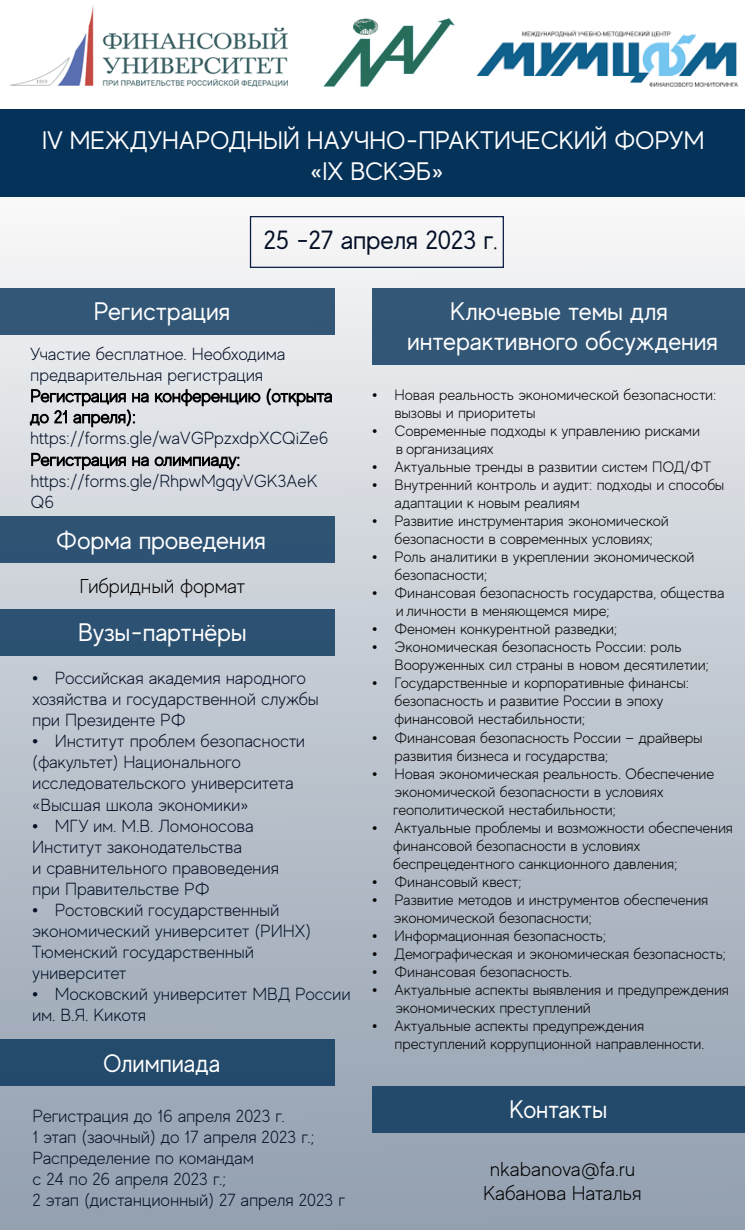
<style>
.page{position:relative;width:745px;height:1230px;background:#fff}
.page>*{position:absolute;margin:0;border:0;box-sizing:border-box;transform-origin:0 0}
.t1{font:26.25px "MADE Evolve Sans";letter-spacing:-.015em;color:#041026}
.t2{font:25.25px/30.4px "MADE Evolve Sans";color:#fff;text-align:center}
.t3{font:25.25px "MADE Evolve Sans";color:#fff;scale:.95 1}
.t4{font:300 20px/24px "MADE Evolve Sans";letter-spacing:-.01em;color:#000;text-align:center}
.t5{font:300 17.5px/21px "MADE Evolve Sans";letter-spacing:-.01em;color:#041026}
.t6{font:300 15px/18px "MADE Evolve Sans";letter-spacing:-.01em;color:#000}
.s1{font-family:"Times New Roman";font-weight:400}
</style>
<div class="page">
<img style="left:476px;top:30px;width:263px;height:57px">
<img style="left:10px;top:5px;width:277px;height:82px">
<img style="left:323px;top:18px;width:132px;height:69px">
<div style="left:0;top:125px;width:744px;height:1104px;background:linear-gradient(to bottom,#fbfbfb,#8f9cad)"></div>
<div style="left:0;top:109px;width:744px;height:87px;background:#053259"></div>
<div style="left:0;top:1039px;width:334px;height:46px;background:#244a6c"></div>
<div style="left:250px;top:216px;width:253px;height:52px;border:1px solid #081a40"></div>
<svg style="left:155px;top:389px;width:105px;height:17px;background:#97999c"></svg>
<svg style="left:267px;top:388px;width:64px;height:18px"></svg>
<svg style="left:30px;top:389px;width:118px;height:38px;background:#a7aaac"></svg>
<svg style="left:31px;top:453px;width:95px;height:16px;background:#909396"></svg>
<svg style="left:132px;top:456px;width:16px;height:10px"></svg>
<svg style="left:155px;top:456px;width:84px;height:13px"></svg>
<div style="left:0;top:288px;width:334px;height:46px;background:#335777"></div>
<div style="left:0;top:516px;width:334px;height:47px;background:#2e5373"></div>
<div style="left:0;top:609px;width:334px;height:46px;background:#2c5172"></div>
<div style="left:371px;top:1085px;width:373px;height:46px;background:#23496b"></div>
<div style="left:371px;top:288px;width:373px;height:76px;background:#325776"></div>
<h2 class="t2" style="left:42px;top:124px;width:663px">IV МЕЖДУНАРОДНЫЙ НАУЧНО-ПРАКТИЧЕСКИЙ ФОРУМ «IX ВСКЭБ»</h2>
<h1 class="t1" style="left:263px;top:223px;width:235px">25 -27 апреля 2023 г.</h1>
<h2 class="t2" style="left:94px;top:295px;width:138px">Регистрация</h2>
<p class="t5" style="left:30px;top:343px;width:304px">Участие бесплатное. Необходима предварительная регистрация<br>Регистрация на конференцию (открыта до 21 апреля): https://forms.gle/waVGPpzxdpXCQiZe6<br>Регистрация на олимпиаду: https://forms.gle/RhpwMgqyVGK3AeK<br>Q6</p>
<h2 class="t2" style="left:56px;top:524px;width:211px">Форма проведения</h2>
<h3 class="t4" style="left:79px;top:573px;width:167px">Гибридный формат</h3>
<h2 class="t2" style="left:78px;top:616px;width:170px">Вузы-партнёры</h2>
<p class="t5" style="left:32px;top:667px;width:288px"><span class="s1">•</span> Российская академия народного хозяйства и государственной службы при Президенте РФ</p>
<p class="t5" style="left:32px;top:730px;width:274px"><span class="s1">•</span> Институт проблем безопасности (факультет) Национального исследовательского университета «Высшая школа экономики»</p>
<p class="t5" style="left:32px;top:814px;width:248px"><span class="s1">•</span> МГУ им. М.В. Ломоносова<br>Институт законодательства<br>и сравнительного правоведения при Правительстве РФ</p>
<p class="t5" style="left:32px;top:898px;width:280px"><span class="s1">•</span> Ростовский государственный экономический университет (РИНХ)<br>Тюменский государственный университет</p>
<p class="t5" style="left:32px;top:982px;width:320px"><span class="s1">•</span> Московский университет МВД России им. В.Я. Кикотя</p>
<h2 class="t3" style="left:103px;top:1046px;width:125px">Олимпиада</h2>
<p class="t5" style="left:32px;top:1104px;width:314px">Регистрация до 16 апреля 2023 г.<br>1 этап (заочный) до 17 апреля 2023 г.;<br>Распределение по командам<br>с 24 по 26 апреля 2023 г.;<br>2 этап (дистанционный) 27 апреля 2023 г</p>
<h2 class="t2" style="left:407px;top:295px;width:312px">Ключевые темы для интерактивного обсуждения</h2>
<p class="t6" style="left:394px;top:385px;width:323px;text-indent:-22px"><span class="s1">•</span> Новая реальность экономической безопасности: вызовы и приоритеты</p>
<p class="t6" style="left:395px;top:421px;width:305px;text-indent:-24px"><span class="s1">•</span> Современные подходы к управлению рисками в организациях</p>
<p class="t6" style="left:372px;top:457px;width:340px"><span class="s1">•</span> Актуальные тренды в развитии систем ПОД/ФТ</p>
<p class="t6" style="left:394px;top:475px;width:331px;text-indent:-22px"><span class="s1">•</span> Внутренний контроль и аудит: подходы и способы адаптации к новым реалиям</p>
<p class="t6" style="left:372px;top:511px;width:298px;text-align:center"><span class="s1">•</span> Развитие инструментария экономической безопасности в современных условиях;</p>
<p class="t6" style="left:394px;top:547px;width:301px;text-indent:-22px"><span class="s1">•</span> Роль аналитики в укреплении экономической безопасности;</p>
<p class="t6" style="left:395px;top:583px;width:330px;text-indent:-24px"><span class="s1">•</span> Финансовая безопасность государства, общества и личности в меняющемся мире;</p>
<p class="t6" style="left:372px;top:619px;width:247px"><span class="s1">•</span> Феномен конкурентной разведки;</p>
<p class="t6" style="left:394px;top:637px;width:316px;text-indent:-22px"><span class="s1">•</span> Экономическая безопасность России: роль<br>Вооруженных сил страны в новом десятилетии;</p>
<p class="t6" style="left:394px;top:673px;width:296px;text-indent:-22px"><span class="s1">•</span> Государственные и корпоративные финансы: безопасность и развитие России в эпоху финансовой нестабильности;</p>
<p class="t6" style="left:394px;top:727px;width:309px;text-indent:-22px"><span class="s1">•</span> Финансовая безопасность России — драйверы развития бизнеса и государства;</p>
<p class="t6" style="left:393px;top:763px;width:322px;text-indent:-21px"><span class="s1">•</span> Новая экономическая реальность. Обеспечение экономической безопасности в условиях геополитической нестабильности;</p>
<p class="t6" style="left:393px;top:817px;width:341px;text-indent:-21px"><span class="s1">•</span> Актуальные проблемы и возможности обеспечения финансовой безопасности в условиях беспрецедентного санкционного давления;</p>
<p class="t6" style="left:372px;top:871px;width:151px"><span class="s1">•</span> Финансовый квест;</p>
<p class="t6" style="left:393px;top:889px;width:316px;text-indent:-22px"><span class="s1">•</span> Развитие методов и инструментов обеспечения экономической безопасности;</p>
<p class="t6" style="left:372px;top:925px;width:236px"><span class="s1">•</span> Информационная безопасность;</p>
<p class="t6" style="left:372px;top:943px;width:355px"><span class="s1">•</span> Демографическая и экономическая безопасность;</p>
<p class="t6" style="left:372px;top:961px;width:201px"><span class="s1">•</span> Финансовая безопасность.</p>
<p class="t6" style="left:395px;top:979px;width:335px;text-indent:-23px"><span class="s1">•</span> Актуальные аспекты выявления и предупреждения экономических преступлений</p>
<p class="t6" style="left:394px;top:1015px;width:311px;text-indent:-22px"><span class="s1">•</span> Актуальные аспекты предупреждения преступлений коррупционной направленности.</p>
<h2 class="t3" style="left:509px;top:1092px;width:104px">Контакты</h2>
<h3 class="t4" style="left:483px;top:1156px;width:160px">nkabanova@fa.ru<br>Кабанова Наталья</h3>
</div>
